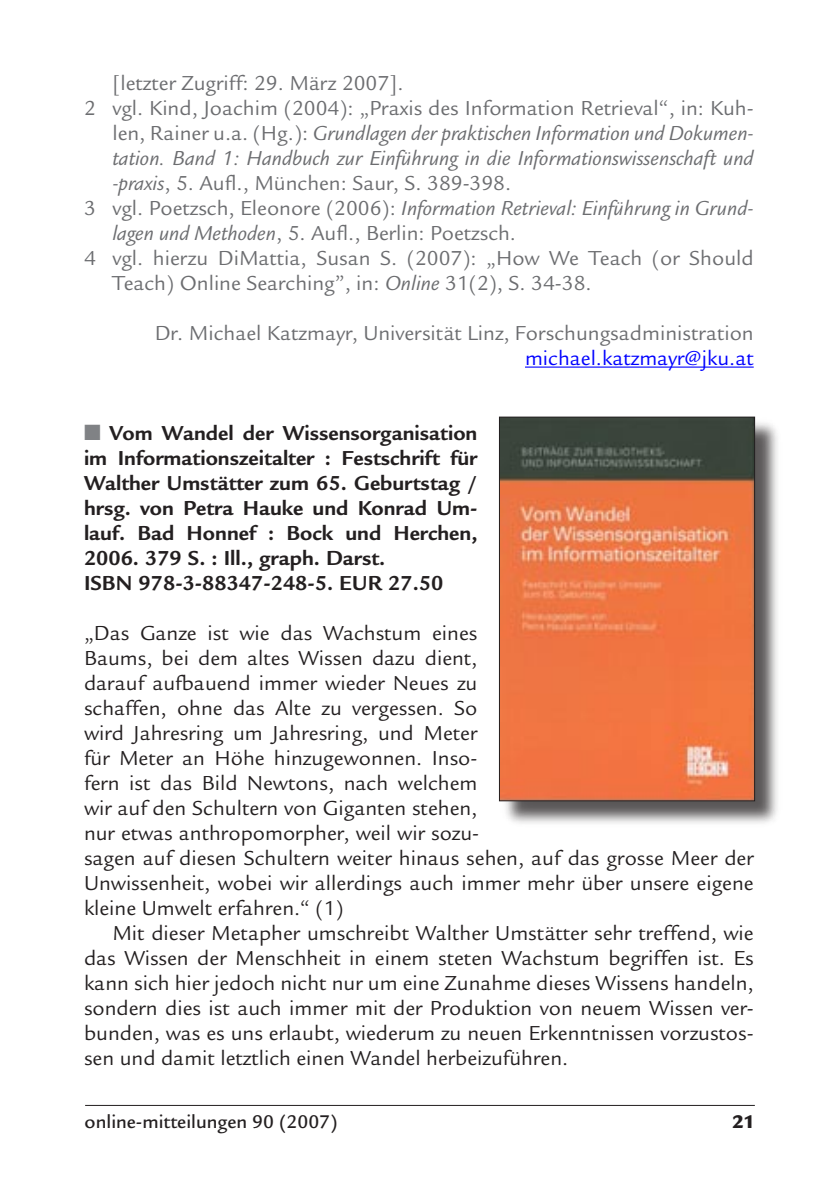
<style>
.page{position:relative;width:840px;height:1191px;background:#fff}
.page>*{position:absolute;margin:0;border:0;box-sizing:border-box;transform-origin:0 0}
.t1{font:22px/25px "Legacy Sans";color:#231f20}
.t2{font:22px "Legacy Sans";color:#6c6d70}
.t3{font:700 22px/25px "Legacy Sans";color:#231f20}
.t4{font:italic 22px "Legacy Sans";color:#6c6d70}
.t5{font:22px "Legacy Sans";color:#00f}
.t6{font:500 20px "Legacy Sans";color:#231f20}
.t7{font:900 20px "Legacy Sans";color:#231f20}
.s1{font-style:normal}
.s2{font-style:italic}
</style>
<div class="page">
<hr style="left:85px;top:1105px;width:669px;height:1px;background:#231f20">
<hr style="left:524px;top:366px;width:229px;height:2px;background:#00f">
<div style="left:500px;top:418px;width:282px;height:410px;background:#231f20;opacity:.75"></div>
<img style="left:501px;top:419px;width:251px;height:380px">
<div style="left:499px;top:417px;width:255px;height:384px;border:1px solid #231f20"></div>
<p class="t2" style="left:112px;top:70px;width:292px">[letzter Zugriff: 29. März 2007].</p>
<p class="t2" style="left:84px;top:95px;width:670px">2 vgl. Kind, Joachim (2004): „Praxis des Information Retrieval“, in: Kuh-</p>
<p class="t4" style="left:112px;top:121px;width:642px"><span class="s1">len, Rainer u.a. (Hg.):</span> Grundlagen der praktischen Information und Dokumen-</p>
<p class="t4" style="left:112px;top:146px;width:642px">tation. Band 1: Handbuch zur Einführung in die Informationswissenschaft und</p>
<p class="t2" style="left:112px;top:170px;width:400px"><span class="s2">-praxis</span>, 5. Aufl., München: Saur, S. 389-398.</p>
<p class="t4" style="left:84px;top:196px;width:670px"><span class="s1">3 vgl. Poetzsch, Eleonore (2006):</span> Information Retrieval: Einführung in Grund-</p>
<p class="t2" style="left:112px;top:220px;width:405px"><span class="s2">lagen und Methoden</span>, 5. Aufl., Berlin: Poetzsch.</p>
<p class="t2" style="left:84px;top:245px;width:670px">4 vgl. hierzu DiMattia, Susan S. (2007): „How We Teach (or Should</p>
<p class="t2" style="left:112px;top:270px;width:480px">Teach) Online Searching”, in: <span class="s2">Online</span> 31(2), S. 34-38.</p>
<p class="t2" style="left:155px;top:320px;width:600px">Dr. Michael Katzmayr, Universität Linz, Forschungsadministration</p>
<p class="t5" style="left:524px;top:345px;width:230px">michael.katzmayr@jku.at</p>
<p class="t3" style="left:84px;top:420px;width:395px;text-indent:25px">Vom Wandel der Wissensorganisation im Informationszeitalter : Festschrift für Walther Umstätter zum 65. Geburtstag / hrsg. von Petra Hauke und Konrad Um&shy;lauf. Bad Honnef : Bock und Herchen, 2006. 379 S. : Ill., graph. Darst.<br>ISBN 978-3-88347-248-5. EUR 27.50</p>
<p class="t1" style="left:84px;top:621px;width:671px">„Das Ganze ist wie das Wachstum eines<br>Baums, bei dem altes Wissen dazu dient,<br>darauf aufbauend immer wieder Neues zu<br>schaffen, ohne das Alte zu vergessen. So<br>wird Jahresring um Jahresring, und Meter<br>für Meter an Höhe hinzugewonnen. Inso-<br>fern ist das Bild Newtons, nach welchem<br>wir auf den Schultern von Giganten stehen,<br>nur etwas anthropomorpher, weil wir sozu-<br>sagen auf diesen Schultern weiter hinaus sehen, auf das grosse Meer der Unwissenheit, wobei wir allerdings auch immer mehr über unsere eigene kleine Umwelt erfahren.“ (1)</p>
<p class="t1" style="left:84px;top:921px;width:671px;text-align:justify;text-indent:28px">Mit dieser Metapher umschreibt Walther Umstätter sehr treffend, wie das Wissen der Menschheit in einem steten Wachstum begriffen ist. Es kann sich hier jedoch nicht nur um eine Zunahme dieses Wissens handeln, sondern dies ist auch immer mit der Produktion von neuem Wissen ver&shy;bunden, was es uns erlaubt, wiederum zu neuen Erkenntnissen vorzustos&shy;sen und damit letztlich einen Wandel herbeizuführen.</p>
<p class="t6" style="left:85px;top:1110px;width:254px">online-mitteilungen 90 (2007)</p>
<p class="t7" style="left:732px;top:1110px;width:23px">21</p>
</div>
